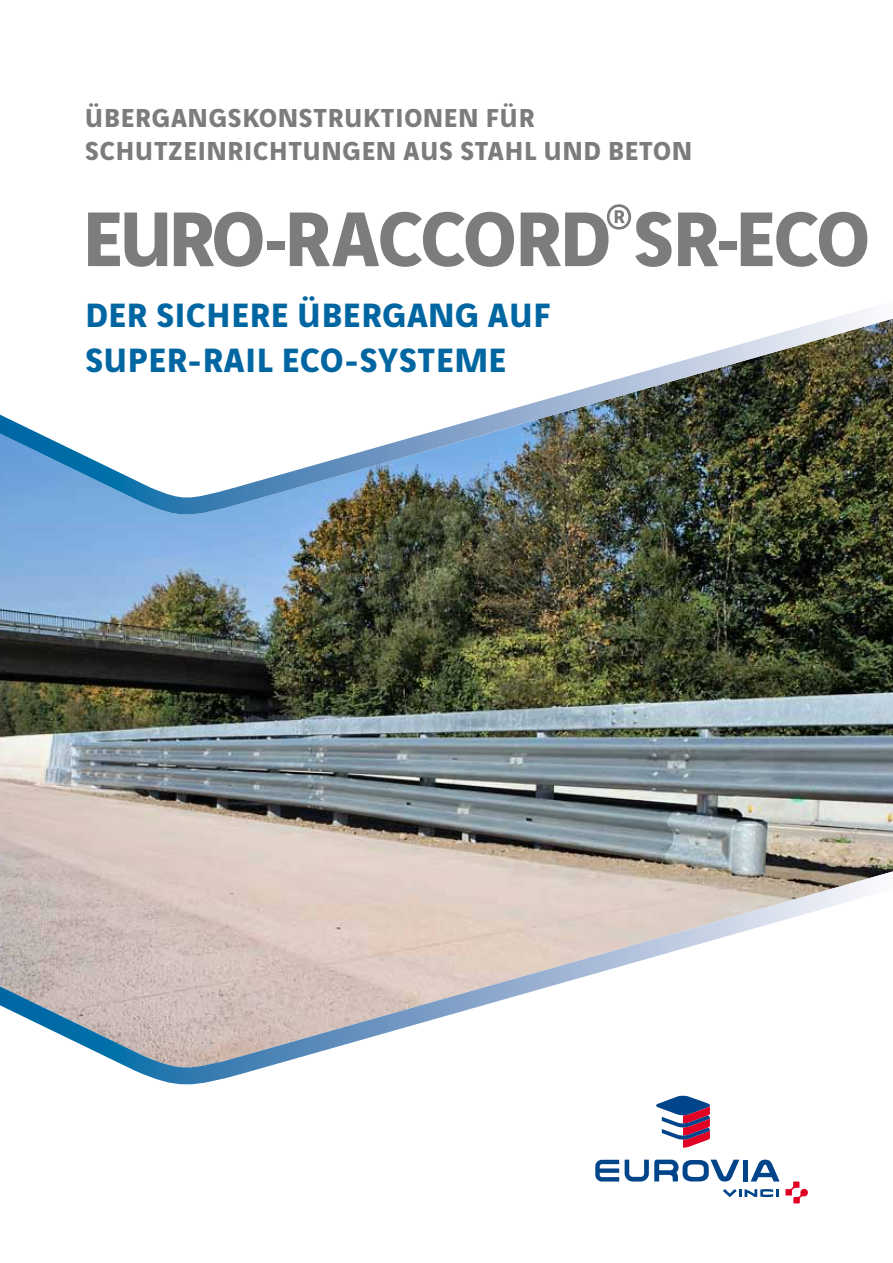
<style>
.page{position:relative;width:893px;height:1263px;background:#fff}
.page>*{position:absolute;margin:0;border:0;box-sizing:border-box;transform-origin:0 0}
.t1{font:700 82.5px "Vinci Sans";letter-spacing:-.03em;color:#7b7c7e}
.t2{font:700 36px/45px "Vinci Sans";letter-spacing:.02em;color:#0066a2}
.t3{font:700 27.75px/33.3px "Vinci Sans";letter-spacing:.03em;color:#7b7c7e;text-align:center}
</style>
<div class="page">
<img style="left:0;top:309px;width:893px;height:776px">
<svg style="left:595px;top:1160px;width:24px;height:21px"></svg>
<svg style="left:625px;top:1160px;width:183px;height:43px"></svg>
<svg style="left:656px;top:1095px;width:54px;height:53px"></svg>
<div style="left:267px;top:241px;width:18px;height:8px;background:#7b7c7e"></div>
<div style="left:719px;top:241px;width:18px;height:8px;background:#7b7c7e"></div>
<p class="t3" style="left:85px;top:98px;width:608px">KONSTRUKTIONEN FÜ R<br>SCHUTZEINRICHTUNGEN AUS STAHL UND BETON</p>
<p class="t3" style="left:85px;top:98px;width:37px">ÜBERGANGS</p>
<h1 class="t1" style="left:82px;top:173px;width:45px">EURO</h1>
<h1 class="t1" style="left:284px;top:173px;width:587px">RACCORD<sup>®</sup>SRECO</h1>
<p class="t2" style="left:85px;top:289px;width:467px">DER SICHERE ÜBERGANG AUF<br>SUPER-RAIL ECO-SYSTEME</p>
</div>
